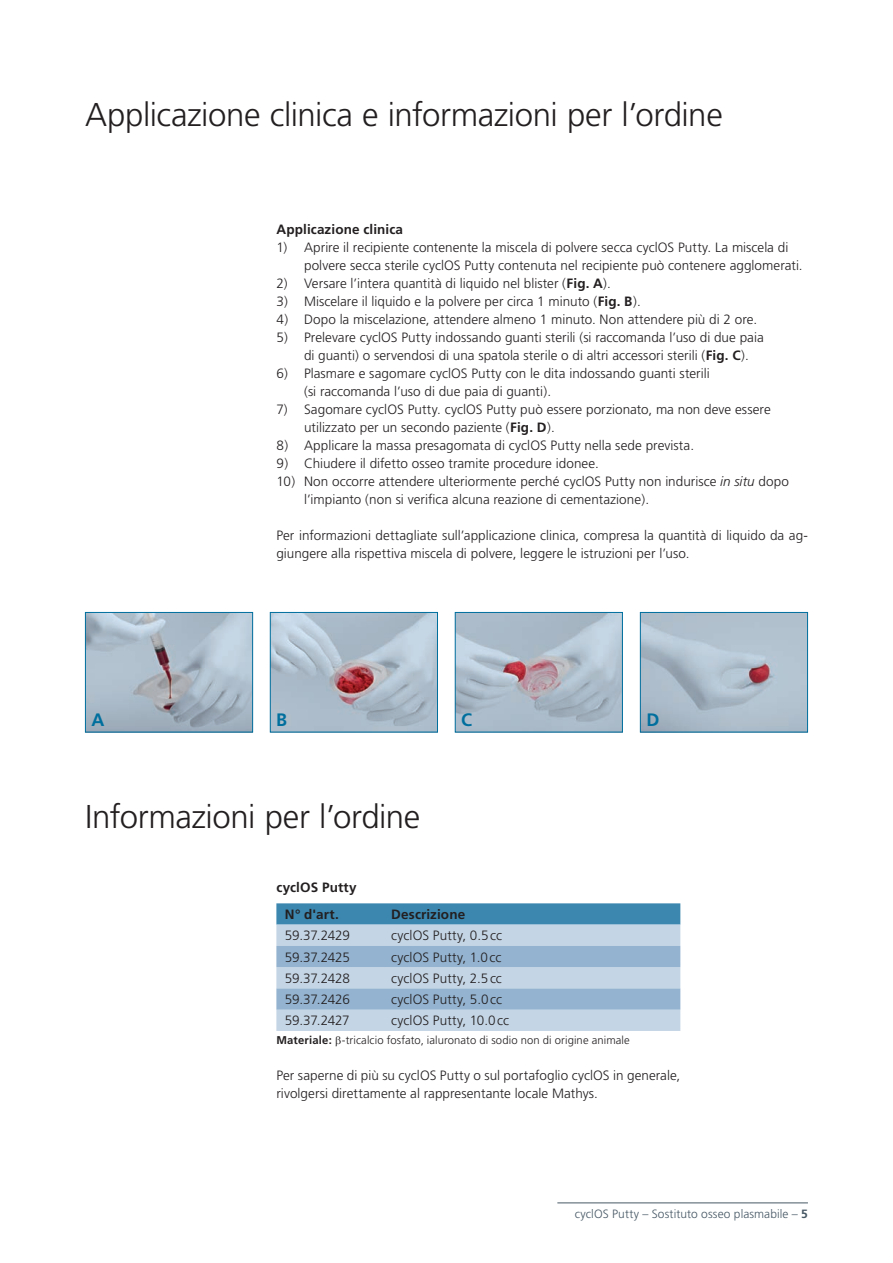
<style>
.page{position:relative;width:893px;height:1263px;background:#fff}
.page>*{position:absolute;margin:0;border:0;box-sizing:border-box;transform-origin:0 0}
.t1{font:300 33px "Frutiger";letter-spacing:-.01em;color:#231f20}
.t2{font:700 18px "Frutiger";color:#006f9e}
.t3{font:300 13.5px/18px "Frutiger";letter-spacing:.005em;color:#231f20}
.t4{font:700 13.5px/26.8px "Frutiger";letter-spacing:.01em;color:#231f20}
.t5{font:300 12px "Frutiger";letter-spacing:.01em;color:#475865}
.t6{font:300 11.25px "Frutiger";letter-spacing:.01em;color:#231f20}
.s1{font-weight:700}
.s2{font-style:italic}
</style>
<div class="page">
<hr style="left:557px;top:1202px;width:251px;height:1px;background:#475865">
<img style="left:642px;top:614px;width:164px;height:116px">
<div style="left:640px;top:612px;width:168px;height:120px;border:1px solid #006f9e"></div>
<img style="left:272px;top:614px;width:164px;height:116px">
<div style="left:270px;top:612px;width:168px;height:120px;border:1px solid #006f9e"></div>
<img style="left:87px;top:614px;width:164px;height:116px">
<div style="left:85px;top:612px;width:168px;height:120px;border:1px solid #006f9e"></div>
<img style="left:457px;top:614px;width:164px;height:116px">
<div style="left:455px;top:612px;width:168px;height:120px;border:1px solid #006f9e"></div>
<svg style="left:276px;top:903px;width:404px;height:128px"></svg>
<h1 class="t1" style="left:85px;top:96px;width:639px">Applicazione clinica e informazioni per l’ordine</h1>
<p class="t4" style="left:276px;top:216px;width:128px">Applicazione clinica</p>
<p class="t3" style="left:304px;top:239px;width:500px;text-indent:-28px">1) Aprire il recipiente contenente la miscela di polvere secca cyclOS Putty. La miscela di polvere secca sterile cyclOS Putty contenuta nel recipiente può contenere agglomerati.</p>
<p class="t3" style="left:276px;top:275px;width:336px">2) Versare l’intera quantità di liquido nel blister (<span class="s1">Fig. A</span>).</p>
<p class="t3" style="left:276px;top:293px;width:366px">3) Miscelare il liquido e la polvere per circa 1 minuto (<span class="s1">Fig. B</span>).</p>
<p class="t3" style="left:276px;top:311px;width:482px">4) Dopo la miscelazione, attendere almeno 1 minuto. Non attendere più di 2 ore.</p>
<p class="t3" style="left:304px;top:329px;width:461px;text-indent:-28px">5) Prelevare cyclOS Putty indossando guanti sterili (si raccomanda l’uso di due paia di guanti) o servendosi di una spatola sterile o di altri accessori sterili (<span class="s1">Fig. C</span>).</p>
<p class="t3" style="left:304px;top:365px;width:407px;text-indent:-28px">6) Plasmare e sagomare cyclOS Putty con le dita indossando guanti sterili (si raccomanda l’uso di due paia di guanti).</p>
<p class="t3" style="left:304px;top:400px;width:468px;text-indent:-28px">7) Sagomare cyclOS Putty. cyclOS Putty può essere porzionato, ma non deve essere utilizzato per un secondo paziente (<span class="s1">Fig. D</span>).</p>
<p class="t3" style="left:276px;top:436px;width:419px">8) Applicare la massa presagomata di cyclOS Putty nella sede prevista.</p>
<p class="t3" style="left:276px;top:454px;width:324px">9) Chiudere il difetto osseo tramite procedure idonee.</p>
<p class="t3" style="left:304px;top:472px;width:486px;text-indent:-28px">10) Non occorre attendere ulteriormente perché cyclOS Putty non indurisce <span class="s2">in situ</span> dopo l’impianto (non si verifica alcuna reazione di cementazione).</p>
<p class="t3" style="left:276px;top:526px;width:533px">Per informazioni dettagliate sull’applicazione clinica, compresa la quantità di liquido da ag&shy;giungere alla rispettiva miscela di polvere, leggere le istruzioni per l’uso.</p>
<h2 class="t2" style="left:91px;top:709px;width:14px">A</h2>
<h2 class="t2" style="left:276px;top:709px;width:12px">B</h2>
<h2 class="t2" style="left:461px;top:709px;width:12px">C</h2>
<h2 class="t2" style="left:646px;top:709px;width:14px">D</h2>
<h1 class="t1" style="left:85px;top:798px;width:337px">Informazioni per l’ordine</h1>
<p class="t4" style="left:285px;top:874px;width:73px;text-indent:-9px">cyclOS Putty<br>N° d'art.</p>
<p class="t4" style="left:391px;top:901px;width:76px">Descrizione</p>
<p class="t3" style="left:285px;top:927px;width:67px">59.37.2429</p>
<p class="t3" style="left:391px;top:927px;width:112px">cyclOS Putty, 0.5cc</p>
<p class="t3" style="left:285px;top:948px;width:67px">59.37.2425</p>
<p class="t3" style="left:391px;top:948px;width:112px">cyclOS Putty, 1.0cc</p>
<p class="t3" style="left:285px;top:969px;width:67px">59.37.2428</p>
<p class="t3" style="left:391px;top:969px;width:112px">cyclOS Putty, 2.5cc</p>
<p class="t3" style="left:285px;top:991px;width:67px">59.37.2426</p>
<p class="t3" style="left:391px;top:991px;width:112px">cyclOS Putty, 5.0cc</p>
<p class="t3" style="left:285px;top:1012px;width:66px">59.37.2427</p>
<p class="t3" style="left:391px;top:1012px;width:119px">cyclOS Putty, 10.0cc</p>
<p class="t6" style="left:276px;top:1033px;width:355px"><span class="s1">Materiale:</span> -tricalcio fosfato, ialuronato di sodio non di origine animale</p>
<p class="t3" style="left:276px;top:1067px;width:405px">Per saperne di più su cyclOS Putty o sul portafoglio cyclOS in generale, rivolgersi direttamente al rappresentante locale Mathys.</p>
<p class="t5" style="left:575px;top:1207px;width:235px">cyclOS Putty – Sostituto osseo plasmabile – <span class="s1">5</span></p>
</div>
